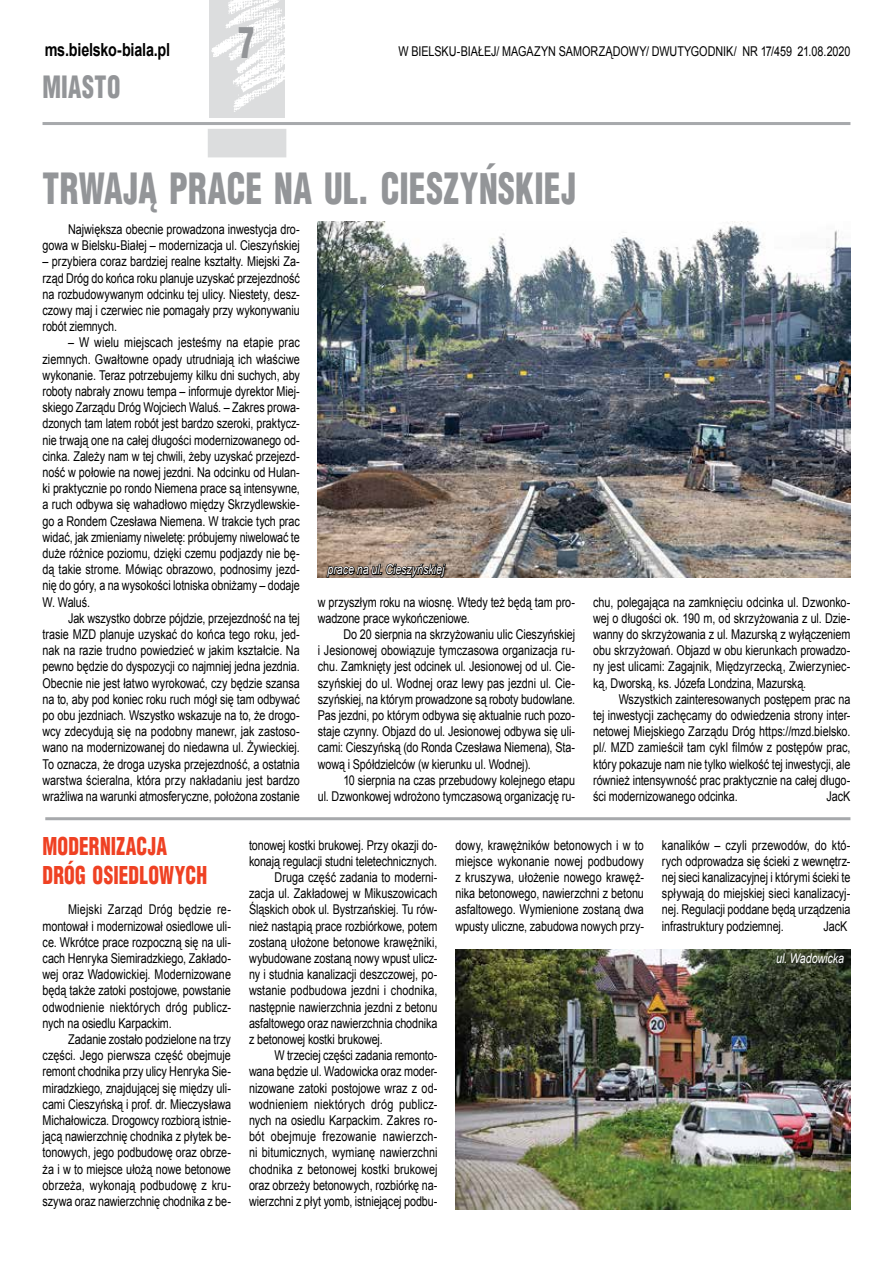
<style>
.page{position:relative;width:893px;height:1263px;background:#fff}
.page>*{position:absolute;margin:0;border:0;box-sizing:border-box;transform-origin:0 0}
.t1{font:900 42px "Switzerland Cond";letter-spacing:.01em;color:#939598;scale:.8 1}
.t2{font:900 30px "Switzerland Cond";letter-spacing:.02em;color:#939598;scale:.8 1}
.t3{font:900 24px/28.8px "Switzerland Cond";letter-spacing:.01em;color:#ef4123;scale:.8 1}
.t4{font:700 18px "Arial";letter-spacing:-.015em;color:#000;scale:.8 1}
.t5{font:13.5px/16.2px "Arial";letter-spacing:-.005em;color:#000;text-align:justify;scale:.8 1}
.t6{font:italic 13.5px "Arial";letter-spacing:-.01em;color:#fff;scale:.8 1}
.t7{font:13.5px "Arial";letter-spacing:.015em;color:#000;scale:.8 1}
.t8{font:13.5px "Arial";letter-spacing:.02em;color:#000;scale:.8 1}
</style>
<div class="page">
<hr style="left:43px;top:122px;width:807px;height:3px;background:#a7a9ac">
<img style="left:209px;top:0;width:76px;height:117px">
<div style="left:208px;top:129px;width:78px;height:28px;background:#dcddde"></div>
<img style="left:455px;top:950px;width:395px;height:259px">
<hr style="left:45px;top:817px;width:805px;height:3px;background:#a7a9ac">
<img style="left:318px;top:222px;width:532px;height:355px">
<svg style="left:326px;top:551px;width:121px;height:27px;background:#7f6f63"></svg>
<h3 class="t4" style="left:45px;top:37px;width:158px">ms.bielsko-biala.pl</h3>
<h2 class="t2" style="left:43px;top:68px;width:99px">MIASTO</h2>
<h1 class="t1" style="left:238px;top:16px;width:22px">7</h1>
<p class="t5" style="left:399px;top:43px;width:566px">W BIELSKU-BIAŁEJ/ MAGAZYN SAMORZĄDOWY/ DWUTYGODNIK/ NR 17/459 21.08.2020</p>
<h1 class="t1" style="left:43px;top:162px;width:669px">TRWAJĄ PRACE NA UL. CIESZYŃSKIEJ</h1>
<p class="t5" style="left:43px;top:221px;width:323px;text-align:right">Największa obecnie prowadzona inwestycja dro&shy;gowa w Bielsku-Białej – modernizacja ul. Cieszyńskiej</p>
<p class="t5" style="left:43px;top:253px;width:323px">– przybiera coraz bardziej realne kształty. Miejski Za&shy;rząd Dróg do końca roku planuje uzyskać przejezdność na rozbudowywanym odcinku tej ulicy. Niestety, desz&shy;czowy maj i czerwiec nie pomagały przy wykonywaniu robót ziemnych.</p>
<p class="t5" style="left:43px;top:334px;width:323px;text-indent:26px">– W wielu miejscach jesteśmy na etapie prac ziemnych. Gwałtowne opady utrudniają ich właściwe wykonanie. Teraz potrzebujemy kilku dni suchych, aby roboty nabrały znowu tempa – informuje dyrektor Miej&shy;skiego Zarządu Dróg Wojciech Waluś. – Zakres prowa&shy;dzonych tam latem robót jest bardzo szeroki, praktycz&shy;nie trwają one na całej długości modernizowanego od&shy;cinka. Zależy nam w tej chwili, żeby uzyskać przejezd&shy;ność w połowie na nowej jezdni. Na odcinku od Hulan&shy;ki praktycznie po rondo Niemena prace są intensywne, a ruch odbywa się wahadłowo między Skrzydlewskie&shy;go a Rondem Czesława Niemena. W trakcie tych prac widać, jak zmieniamy niweletę: próbujemy niwelować te duże różnice poziomu, dzięki czemu podjazdy nie bę&shy;dą takie strome. Mówiąc obrazowo, podnosimy jezd&shy;nię do góry, a na wysokości lotniska obniżamy – dodaje W. Waluś.</p>
<p class="t5" style="left:43px;top:610px;width:323px;text-indent:26px">Jak wszystko dobrze pójdzie, przejezdność na tej trasie MZD planuje uzyskać do końca tego roku, jed&shy;nak na razie trudno powiedzieć w jakim kształcie. Na pewno będzie do dyspozycji co najmniej jedna jezdnia.<br>Obecnie nie jest łatwo wyrokować, czy będzie szansa na to, aby pod koniec roku ruch mógł się tam odbywać po obu jezdniach. Wszystko wskazuje na to, że drogo&shy;wcy zdecydują się na podobny manewr, jak zastoso&shy;wano na modernizowanej do niedawna ul. Żywieckiej.<br>To oznacza, że droga uzyska przejezdność, a ostatnia warstwa ścieralna, która przy nakładaniu jest bardzo wrażliwa na warunki atmosferyczne, położona zostanie</p>
<h3 class="t3" style="left:43px;top:831px;width:207px">MODERNIZACJA<br>DRÓG OSIEDLOWYCH</h3>
<p class="t5" style="left:43px;top:901px;width:237px;text-indent:26px">Miejski Zarząd Dróg będzie re&shy;montował i modernizował osiedlowe uli&shy;ce. Wkrótce prace rozpoczną się na uli&shy;cach Henryka Siemiradzkiego, Zakłado&shy;wej oraz Wadowickiej. Modernizowane będą także zatoki postojowe, powstanie odwodnienie niektórych dróg publicz&shy;nych na osiedlu Karpackim.</p>
<p class="t5" style="left:43px;top:1031px;width:237px;text-indent:26px">Zadanie zostało podzielone na trzy części. Jego pierwsza część obejmuje remont chodnika przy ulicy Henryka Sie&shy;miradzkiego, znajdującej się między uli&shy;cami Cieszyńską i prof. dr. Mieczysława Michałowicza. Drogowcy rozbiorą istnie&shy;jącą nawierzchnię chodnika z płytek be&shy;tonowych, jego podbudowę oraz obrze&shy;ża i w to miejsce ułożą nowe betonowe obrzeża, wykonają podbudowę z kru&shy;szywa oraz nawierzchnię chodnika z be-</p>
<p class="t6" style="left:327px;top:560px;width:148px">prace na ul. Cieszyńskiej</p>
<p class="t5" style="left:318px;top:594px;width:323px">w przyszłym roku na wiosnę. Wtedy też będą tam pro&shy;wadzone prace wykończeniowe.</p>
<p class="t5" style="left:318px;top:626px;width:323px;text-indent:26px">Do 20 sierpnia na skrzyżowaniu ulic Cieszyńskiej i Jesionowej obowiązuje tymczasowa organizacja ru&shy;chu. Zamknięty jest odcinek ul. Jesionowej od ul. Cie&shy;szyńskiej do ul. Wodnej oraz lewy pas jezdni ul. Cie&shy;szyńskiej, na którym prowadzone są roboty budowlane.<br>Pas jezdni, po którym odbywa się aktualnie ruch pozo&shy;staje czynny. Objazd do ul. Jesionowej odbywa się uli&shy;cami: Cieszyńską (do Ronda Czesława Niemena), Sta&shy;wową i Spółdzielców (w kierunku ul. Wodnej).</p>
<p class="t5" style="left:318px;top:772px;width:323px;text-align:right">10 sierpnia na czas przebudowy kolejnego etapu<br>ul. Dzwonkowej wdrożono tymczasową organizację ru-</p>
<p class="t5" style="left:593px;top:594px;width:323px">chu, polegająca na zamknięciu odcinka ul. Dzwonko&shy;wej o długości ok. 190 m, od skrzyżowania z ul. Dzie&shy;wanny do skrzyżowania z ul. Mazurską z wyłączeniem obu skrzyżowań. Objazd w obu kierunkach prowadzo&shy;ny jest ulicami: Zagajnik, Międzyrzecką, Zwierzyniec&shy;ką, Dworską, ks. Józefa Londzina, Mazurską.</p>
<p class="t5" style="left:593px;top:691px;width:323px;text-indent:26px">Wszystkich zainteresowanych postępem prac na tej inwestycji zachęcamy do odwiedzenia strony inter&shy;netowej Miejskiego Zarządu Dróg https://mzd.bielsko. pl/. MZD zamieścił tam cykl filmów z postępów prac, który pokazuje nam nie tylko wielkość tej inwestycji, ale również intensywność prac praktycznie na całej długo&shy;ści modernizowanego odcinka.</p>
<p class="t5" style="left:826px;top:788px;width:31px">JacK</p>
<p class="t5" style="left:455px;top:837px;width:237px">dowy, krawężników betonowych i w to miejsce wykonanie nowej podbudowy z kruszywa, ułożenie nowego krawęż&shy;nika betonowego, nawierzchni z betonu asfaltowego. Wymienione zostaną dwa wpusty uliczne, zabudowa nowych przy-</p>
<p class="t5" style="left:662px;top:837px;width:237px">kanalików – czyli przewodów, do któ&shy;rych odprowadza się ścieki z wewnętrz&shy;nej sieci kanalizacyjnej i którymi ścieki te spływają do miejskiej sieci kanalizacyj&shy;nej. Regulacji poddane będą urządzenia infrastruktury podziemnej.</p>
<p class="t5" style="left:249px;top:837px;width:237px">tonowej kostki brukowej. Przy okazji do-</p>
<p class="t5" style="left:249px;top:853px;width:236px">konają regulacji studni teletechnicznych.</p>
<p class="t5" style="left:274px;top:869px;width:205px">Druga część zadania to moderni-</p>
<p class="t5" style="left:249px;top:885px;width:237px">zacja ul. Zakładowej w Mikuszowicach</p>
<p class="t5" style="left:249px;top:901px;width:237px">Śląskich obok ul. Bystrzańskiej. Tu rów-</p>
<p class="t5" style="left:249px;top:918px;width:237px">nież nastąpią prace rozbiórkowe, potem</p>
<p class="t5" style="left:249px;top:934px;width:237px">zostaną ułożone betonowe krawężniki,</p>
<p class="t5" style="left:249px;top:950px;width:237px">wybudowane zostaną nowy wpust ulicz-</p>
<p class="t5" style="left:249px;top:966px;width:237px">ny i studnia kanalizacji deszczowej, po-</p>
<p class="t5" style="left:249px;top:982px;width:237px">wstanie podbudowa jezdni i chodnika,</p>
<p class="t5" style="left:249px;top:999px;width:237px">następnie nawierzchnia jezdni z betonu</p>
<p class="t5" style="left:249px;top:1015px;width:237px">asfaltowego oraz nawierzchnia chodnika</p>
<p class="t5" style="left:249px;top:1031px;width:169px">z betonowej kostki brukowej.</p>
<p class="t5" style="left:274px;top:1047px;width:205px">W trzeciej części zadania remonto-</p>
<p class="t5" style="left:249px;top:1063px;width:237px">wana będzie ul. Wadowicka oraz moder-</p>
<p class="t5" style="left:249px;top:1080px;width:237px">nizowane zatoki postojowe wraz z od-</p>
<p class="t7" style="left:249px;top:1095px;width:237px">wodnieniem niektórych dróg publicz-</p>
<p class="t5" style="left:249px;top:1112px;width:237px">nych na osiedlu Karpackim. Zakres ro-</p>
<p class="t8" style="left:249px;top:1127px;width:237px">bót obejmuje frezowanie nawierzch-</p>
<p class="t5" style="left:249px;top:1144px;width:237px">ni bitumicznych, wymianę nawierzchni</p>
<p class="t5" style="left:249px;top:1161px;width:237px">chodnika z betonowej kostki brukowej</p>
<p class="t5" style="left:249px;top:1177px;width:237px">oraz obrzeży betonowych, rozbiórkę na-</p>
<p class="t5" style="left:249px;top:1193px;width:237px">wierzchni z płyt yomb, istniejącej podbu-</p>
<p class="t5" style="left:823px;top:918px;width:31px">JacK</p>
<p class="t6" style="left:776px;top:949px;width:87px">ul. Wadowicka</p>
</div>
